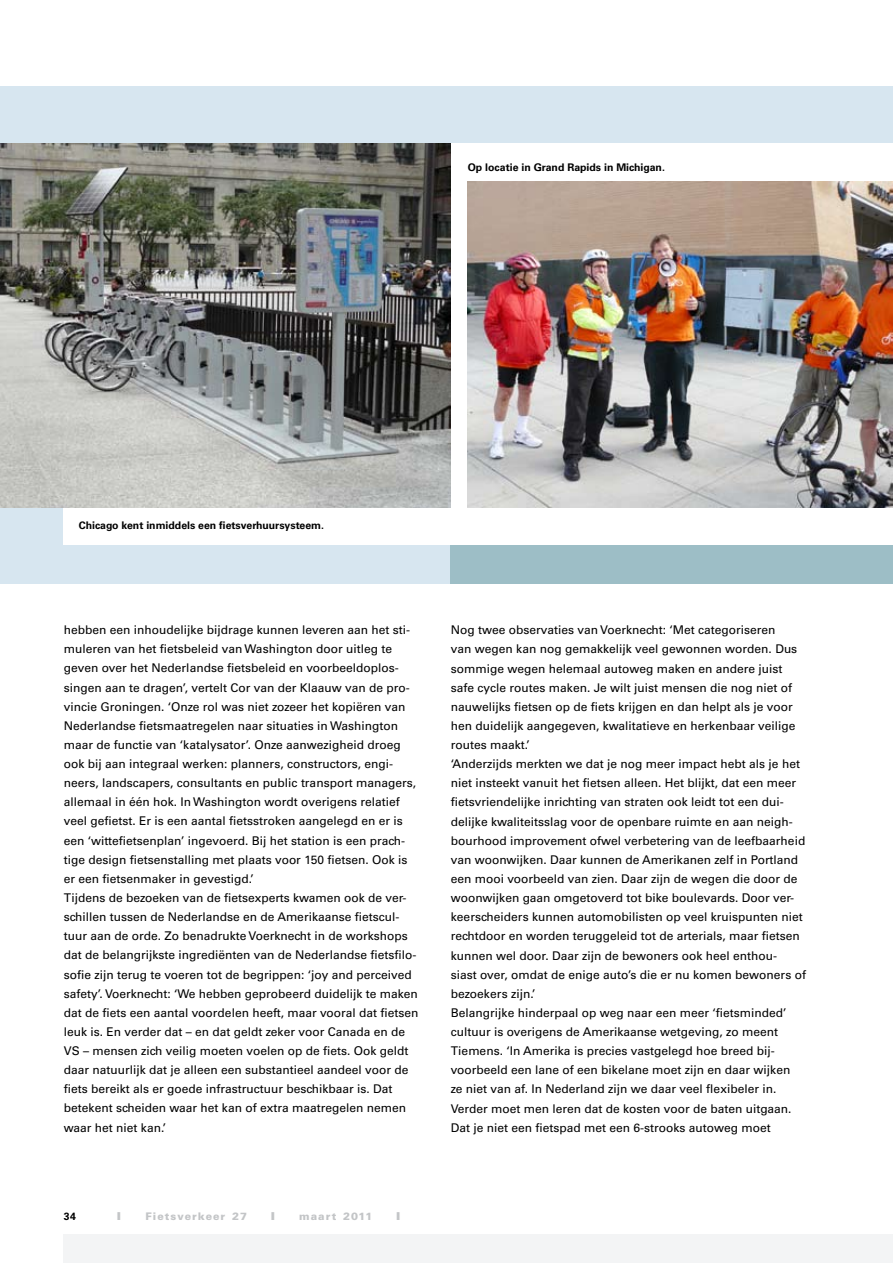
<style>
.page{position:relative;width:893px;height:1263px;background:#fff}
.page>*{position:absolute;margin:0;border:0;box-sizing:border-box;transform-origin:0 0}
.t1{font:12px/19.2px "Univers LT";color:#000}
.t2{font:900 10.8px "Univers LT";color:#c3c5c7;scale:1.2 1}
.t3{font:700 10.5px "Univers LT";color:#000}
.t4{font:900 10.5px "Univers LT";letter-spacing:.1em;color:#c3c5c7}
</style>
<div class="page">
<div style="left:64px;top:1234px;width:829px;height:29px;background:#f3f4f5"></div>
<div style="left:0;top:86px;width:893px;height:498px;background:#d7e6f0"></div>
<div style="left:451px;top:144px;width:442px;height:440px;background:#9dbec6"></div>
<div style="left:64px;top:144px;width:829px;height:401px;background:#fff"></div>
<img style="left:0;top:144px;width:451px;height:363px">
<img style="left:468px;top:182px;width:425px;height:325px">
<p class="t3" style="left:468px;top:161px;width:199px">Op locatie in Grand Rapids in Michigan.</p>
<p class="t3" style="left:79px;top:520px;width:247px">Chicago kent inmiddels een fietsverhuursysteem.</p>
<p class="t1" style="left:64px;top:620px;width:356px">hebben een inhoudelijke bijdrage kunnen leveren aan het sti&shy;muleren van het fietsbeleid van Washington door uitleg te geven over het Nederlandse fietsbeleid en voorbeeldoplos&shy;singen aan te dragen’, vertelt Cor van der Klaauw van de pro&shy;vincie Groningen. ‘Onze rol was niet zozeer het kopiëren van Nederlandse fietsmaatregelen naar situaties in Washington maar de functie van ‘katalysator’. Onze aanwezigheid droeg ook bij aan integraal werken: planners, constructors, engi&shy;neers, landscapers, consultants en public transport managers, allemaal in één hok. In Washington wordt overigens relatief veel gefietst. Er is een aantal fietsstroken aangelegd en er is een ‘wittefietsenplan’ ingevoerd. Bij het station is een prach&shy;tige design fietsenstalling met plaats voor 150 fietsen. Ook is er een fietsenmaker in gevestigd.’<br>Tijdens de bezoeken van de fietsexperts kwamen ook de ver&shy;schillen tussen de Nederlandse en de Amerikaanse fietscul&shy;tuur aan de orde. Zo benadrukte Voerknecht in de workshops dat de belangrijkste ingrediënten van de Nederlandse fietsfilo&shy;sofie zijn terug te voeren tot de begrippen: ‘joy and perceived safety’. Voerknecht: ‘We hebben geprobeerd duidelijk te maken dat de fiets een aantal voordelen heeft, maar vooral dat fietsen leuk is. En verder dat – en dat geldt zeker voor Canada en de VS – mensen zich veilig moeten voelen op de fiets. Ook geldt daar natuurlijk dat je alleen een substantieel aandeel voor de fiets bereikt als er goede infrastructuur beschikbaar is. Dat betekent scheiden waar het kan of extra maatregelen nemen waar het niet kan.’</p>
<p class="t3" style="left:64px;top:1210px;width:14px">34</p>
<p class="t2" style="left:117px;top:1209px;width:5px">I</p>
<p class="t4" style="left:145px;top:1209px;width:103px">Fietsverkeer 27</p>
<p class="t2" style="left:271px;top:1209px;width:5px">I</p>
<p class="t4" style="left:299px;top:1209px;width:75px">maart 2011</p>
<p class="t2" style="left:396px;top:1209px;width:5px">I</p>
<p class="t1" style="left:451px;top:620px;width:357px">Nog twee observaties van Voerknecht: ‘Met categoriseren<br>van wegen kan nog gemakkelijk veel gewonnen worden. Dus sommige wegen helemaal autoweg maken en andere juist safe cycle routes maken. Je wilt juist mensen die nog niet of nauwelijks fietsen op de fiets krijgen en dan helpt als je voor hen duidelijk aangegeven, kwalitatieve en herkenbaar veilige routes maakt.’<br>‘Anderzijds merkten we dat je nog meer impact hebt als je het niet insteekt vanuit het fietsen alleen. Het blijkt, dat een meer fietsvriendelijke inrichting van straten ook leidt tot een dui&shy;delijke kwaliteitsslag voor de openbare ruimte en aan neigh&shy;bourhood improvement ofwel verbetering van de leefbaarheid van woonwijken. Daar kunnen de Amerikanen zelf in Portland een mooi voorbeeld van zien. Daar zijn de wegen die door de woonwijken gaan omgetoverd tot bike boulevards. Door ver&shy;keerscheiders kunnen automobilisten op veel kruispunten niet rechtdoor en worden teruggeleid tot de arterials, maar fietsen kunnen wel door. Daar zijn de bewoners ook heel enthou&shy;siast over, omdat de enige auto’s die er nu komen bewoners of bezoekers zijn.’<br>Belangrijke hinderpaal op weg naar een meer ‘fietsminded’ cultuur is overigens de Amerikaanse wetgeving, zo meent Tiemens. ‘In Amerika is precies vastgelegd hoe breed bij&shy;voorbeeld een lane of een bikelane moet zijn en daar wijken<br>ze niet van af. In Nederland zijn we daar veel flexibeler in.<br>Verder moet men leren dat de kosten voor de baten uitgaan.<br>Dat je niet een fietspad met een 6-strooks autoweg moet</p>
</div>
